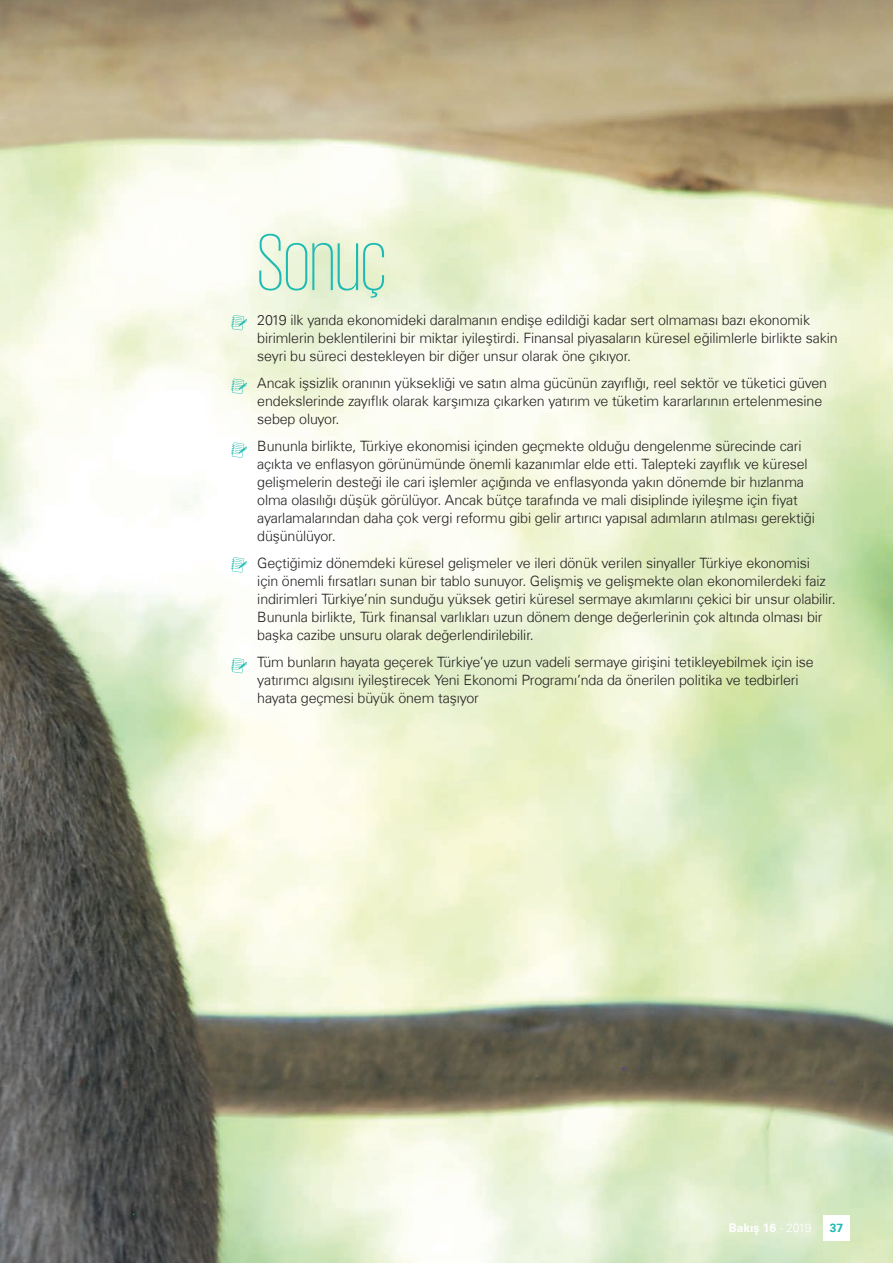
<style>
.page{position:relative;width:893px;height:1263px;background:#fff}
.page>*{position:absolute;margin:0;border:0;box-sizing:border-box;transform-origin:0 0}
.mavi_abaslik{font:200 82.5px "KPMG";color:#1dbbb3}
.Bodycopy_10pt{font:300 14.25px/18px "Universfor KPMG";letter-spacing:-.01em;color:#231f20}
.Folio_Left{font:700 12px "Universfor KPMG";color:#fff}
.Folio_Left-2{font:700 12px "Univers 65";color:#1dbbb3}
.s1{font-weight:300}
</style>
<div class="page">
<img style="left:0;top:0;width:893px;height:1263px">
<svg style="left:231px;top:315px;width:16px;height:15px"></svg>
<svg style="left:231px;top:442px;width:16px;height:16px"></svg>
<svg style="left:231px;top:379px;width:16px;height:15px"></svg>
<svg style="left:231px;top:557px;width:16px;height:16px"></svg>
<svg style="left:231px;top:658px;width:16px;height:15px"></svg>
<div style="left:823px;top:1215px;width:27px;height:26px;background:#fff"></div>
<p class="mavi_abaslik" style="left:257px;top:223px;width:130px">Sonuç</p>
<p class="Bodycopy_10pt" style="left:257px;top:311px;width:582px">2019 ilk yarıda ekonomideki daralmanın endişe edildiği kadar sert olmaması bazı ekonomik birimlerin beklentilerini bir miktar iyileştirdi. Finansal piyasaların küresel eğilimlerle birlikte sakin seyri bu süreci destekleyen bir diğer unsur olarak öne çıkıyor.</p>
<p class="Bodycopy_10pt" style="left:257px;top:374px;width:571px">Ancak işsizlik oranının yüksekliği ve satın alma gücünün zayıflığı, reel sektör ve tüketici güven endekslerinde zayıflık olarak karşımıza çıkarken yatırım ve tüketim kararlarının ertelenmesine sebep oluyor.</p>
<p class="Bodycopy_10pt" style="left:257px;top:437px;width:559px">Bununla birlikte, Türkiye ekonomisi içinden geçmekte olduğu dengelenme sürecinde cari açıkta ve enflasyon görünümünde önemli kazanımlar elde etti. Talepteki zayıflık ve küresel gelişmelerin desteği ile cari işlemler açığında ve enflasyonda yakın dönemde bir hızlanma olma olasılığı düşük görülüyor. Ancak bütçe tarafında ve mali disiplinde iyileşme için fiyat ayarlamalarından daha çok vergi reformu gibi gelir artırıcı yapısal adımların atılması gerektiği düşünülüyor.</p>
<p class="Bodycopy_10pt" style="left:257px;top:554px;width:580px">Geçtiğimiz dönemdeki küresel gelişmeler ve ileri dönük verilen sinyaller Türkiye ekonomisi<br>için önemli fırsatları sunan bir tablo sunuyor. Gelişmiş ve gelişmekte olan ekonomilerdeki faiz indirimleri Türkiye’nin sunduğu yüksek getiri küresel sermaye akımlarını çekici bir unsur olabilir.<br>Bununla birlikte, Türk finansal varlıkları uzun dönem denge değerlerinin çok altında olması bir başka cazibe unsuru olarak değerlendirilebilir.</p>
<p class="Bodycopy_10pt" style="left:257px;top:653px;width:558px">Tüm bunların hayata geçerek Türkiye’ye uzun vadeli sermaye girişini tetikleyebilmek için ise yatırımcı algısını iyileştirecek Yeni Ekonomi Programı’nda da önerilen politika ve tedbirleri hayata geçmesi büyük önem taşıyor</p>
<p class="Folio_Left" style="left:729px;top:1220px;width:84px">Bakış 16 <span class="s1">- 2019</span></p>
<p class="Folio_Left-2" style="left:830px;top:1220px;width:15px">37</p>
</div>
